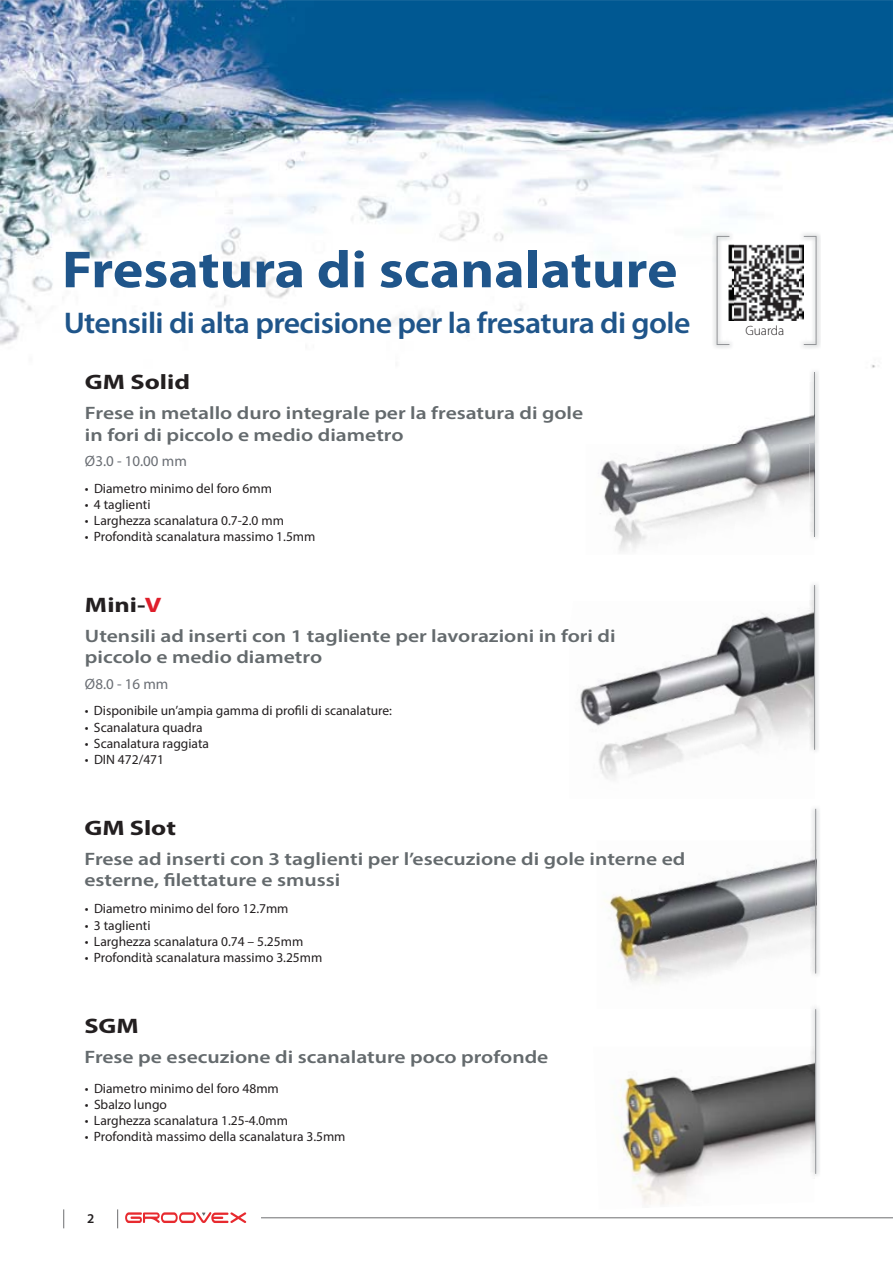
<style>
.page{position:relative;width:893px;height:1263px;background:#fff}
.page>*{position:absolute;margin:0;border:0;box-sizing:border-box;transform-origin:0 0}
.t1{font:700 52.5px "Myriad Pro";color:#1f558a;scale:1.1 1}
.t2{font:600 30px "Myriad Pro";letter-spacing:-.02em;color:#1f558a;scale:1.06 1}
.t3{font:700 21px "Myriad Pro";color:#231f20;scale:1.25 1}
.t4{font:600 18px/21.6px "Myriad Pro";color:#646a6d;scale:1.2 1}
.t5{font:15px "Myriad Pro";color:#6a6e74}
.t6{font:13.5px "Myriad Pro";color:#231f20}
.t7{font:300 13.5px "Myriad Pro";color:#231f20}
.t8{font:600 13.5px "Myriad Pro";color:#231f20}
.s1{color:#df1e2a}
</style>
<div class="page">
<hr style="left:261px;top:1218px;width:632px;height:1px;background:#6d6e70">
<svg style="left:125px;top:1212px;width:121px;height:11px"></svg>
<svg style="left:117px;top:1209px;width:1px;height:19px"></svg>
<svg style="left:63px;top:1209px;width:1px;height:19px"></svg>
<img style="left:0;top:0;width:893px;height:368px">
<hr style="left:814px;top:372px;width:1px;height:165px;background:#939598">
<img style="left:598px;top:382px;width:216px;height:169px">
<img style="left:814px;top:382px;width:1px;height:155px">
<img style="left:616px;top:1064px;width:194px;height:141px">
<img style="left:580px;top:610px;width:229px;height:170px">
<img style="left:604px;top:860px;width:206px;height:124px">
<img style="left:810px;top:584px;width:8px;height:167px">
<img style="left:809px;top:601px;width:6px;height:150px">
<hr style="left:814px;top:585px;width:1px;height:165px;background:#939598">
<img style="left:812px;top:808px;width:7px;height:167px">
<img style="left:810px;top:841px;width:6px;height:134px">
<hr style="left:815px;top:809px;width:1px;height:164px;background:#939598">
<img style="left:812px;top:1007px;width:7px;height:169px">
<img style="left:810px;top:1047px;width:4px;height:129px">
<hr style="left:815px;top:1009px;width:1px;height:165px;background:#939598">
<img style="left:733px;top:245px;width:66px;height:75px">
<img style="left:799px;top:231px;width:22px;height:118px">
<div style="left:803px;top:236px;width:13px;height:109px;border:1px solid #939598"></div>
<img style="left:712px;top:231px;width:21px;height:118px">
<div style="left:717px;top:236px;width:13px;height:109px;border:1px solid #939598"></div>
<h1 class="t1" style="left:62px;top:250px;width:561px">Fresatura di scanalature</h1>
<h2 class="t2" style="left:64px;top:312px;width:593px">Utensili di alta precisione per la fresatura di gole</h2>
<h3 class="t3" style="left:85px;top:374px;width:85px">GM Solid</h3>
<h3 class="t4" style="left:85px;top:403px;width:417px">Frese in metallo duro integrale per la fresatura di gole in fori di piccolo e medio diametro</h3>
<p class="t6" style="left:85px;top:483px;width:188px">• Diametro minimo del foro 6mm</p>
<p class="t6" style="left:85px;top:499px;width:67px">• 4 taglienti</p>
<p class="t6" style="left:85px;top:515px;width:200px">• Larghezza scanalatura 0.7-2.0 mm</p>
<p class="t6" style="left:85px;top:532px;width:232px">• Profondità scanalatura massimo 1.5mm</p>
<p class="t5" style="left:85px;top:456px;width:103px">Ø3.0 - 10.00 mm</p>
<h3 class="t3" style="left:85px;top:597px;width:63px">Mini-<span class="s1">V</span></h3>
<h3 class="t4" style="left:85px;top:626px;width:444px">Utensili ad inserti con 1 tagliente per lavorazioni in fori di piccolo e medio diametro</h3>
<p class="t5" style="left:85px;top:679px;width:85px">Ø8.0 - 16 mm</p>
<p class="t6" style="left:85px;top:706px;width:309px">• Disponibile un’ampia gamma di profili di scanalature:</p>
<p class="t6" style="left:85px;top:722px;width:119px">• Scanalatura quadra</p>
<p class="t6" style="left:85px;top:738px;width:126px">• Scanalatura raggiata</p>
<p class="t6" style="left:85px;top:754px;width:81px">• DIN 472/471</p>
<h3 class="t3" style="left:84px;top:820px;width:75px">GM Slot</h3>
<h3 class="t4" style="left:84px;top:849px;width:502px">Frese ad inserti con 3 taglienti per l’esecuzione di gole interne ed esterne, filettature e smussi</h3>
<p class="t6" style="left:85px;top:904px;width:205px">• Diametro minimo del foro 12.7mm</p>
<p class="t6" style="left:85px;top:920px;width:67px">• 3 taglienti</p>
<p class="t6" style="left:85px;top:936px;width:220px">• Larghezza scanalatura 0.74 – 5.25mm</p>
<p class="t6" style="left:85px;top:952px;width:239px">• Profondità scanalatura massimo 3.25mm</p>
<h3 class="t3" style="left:84px;top:1017px;width:45px">SGM</h3>
<h3 class="t4" style="left:84px;top:1047px;width:388px">Frese pe esecuzione di scanalature poco profonde</h3>
<p class="t6" style="left:85px;top:1083px;width:195px">• Diametro minimo del foro 48mm</p>
<p class="t6" style="left:85px;top:1099px;width:84px">• Sbalzo lungo</p>
<p class="t6" style="left:85px;top:1115px;width:204px">• Larghezza scanalatura 1.25-4.0mm</p>
<p class="t6" style="left:85px;top:1132px;width:262px">• Profondità massimo della scanalatura 3.5mm</p>
<p class="t8" style="left:87px;top:1213px;width:9px">2</p>
<p class="t7" style="left:745px;top:326px;width:41px">Guarda</p>
</div>
